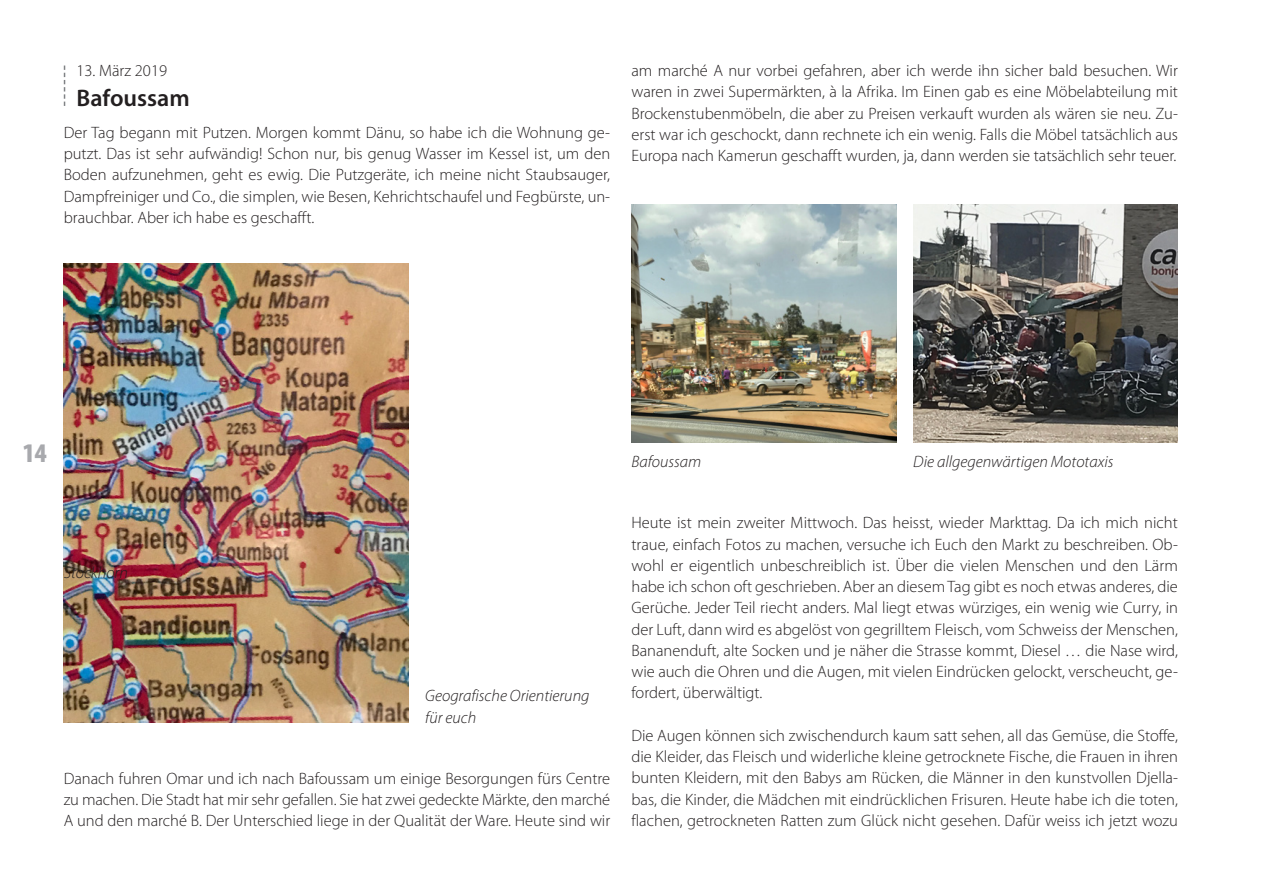
<style>
.page{position:relative;width:1263px;height:893px;background:#fff}
.page>*{position:absolute;margin:0;border:0;box-sizing:border-box;transform-origin:0 0}
.t1{font:900 condensed 27px "Myriad Pro";color:#a8a9ad}
.t2{font:600 24px "Myriad Pro";color:#231f20}
.t3{font:300 16.5px/21.3px "Myriad Pro";color:#231f20;text-align:justify}
.t4{font:italic 300 16.5px/21.3px "Myriad Pro";color:#231f20}
</style>
<div class="page">
<svg style="left:64px;top:66px;width:1px;height:40px"></svg>
<img style="left:64px;top:264px;width:344px;height:459px">
<img style="left:631px;top:204px;width:265px;height:238px">
<img style="left:913px;top:204px;width:265px;height:238px">
<p class="t3" style="left:77px;top:60px;width:92px">13. März 2019</p>
<h2 class="t2" style="left:77px;top:83px;width:115px">Bafoussam</h2>
<p class="t3" style="left:64px;top:122px;width:548px">Der Tag begann mit Putzen. Morgen kommt Dänu, so habe ich die Wohnung ge&shy;putzt. Das ist sehr aufwändig! Schon nur, bis genug Wasser im Kessel ist, um den Boden aufzunehmen, geht es ewig. Die Putzgeräte, ich meine nicht Staubsauger, Dampfreiniger und Co., die simplen, wie Besen, Kehrichtschaufel und Fegbürste, un&shy;brauchbar. Aber ich habe es geschafft.</p>
<p class="t3" style="left:631px;top:60px;width:548px">am marché A nur vorbei gefahren, aber ich werde ihn sicher bald besuchen. Wir waren in zwei Supermärkten, à la Afrika. Im Einen gab es eine Möbelabteilung mit Brockenstubenmöbeln, die aber zu Preisen verkauft wurden als wären sie neu. Zu&shy;erst war ich geschockt, dann rechnete ich ein wenig. Falls die Möbel tatsächlich aus Europa nach Kamerun geschafft wurden, ja, dann werden sie tatsächlich sehr teuer.</p>
<h1 class="t1" style="left:23px;top:438px;width:25px">14</h1>
<p class="t4" style="left:64px;top:562px;width:66px">Stockhorn</p>
<p class="t4" style="left:425px;top:686px;width:166px">Geografische Orientierung für euch</p>
<p class="t3" style="left:64px;top:768px;width:548px">Danach fuhren Omar und ich nach Bafoussam um einige Besorgungen fürs Centre zu machen. Die Stadt hat mir sehr gefallen. Sie hat zwei gedeckte Märkte, den marché A und den marché B. Der Unterschied liege in der Qualität der Ware. Heute sind wir</p>
<p class="t4" style="left:631px;top:452px;width:71px">Bafoussam</p>
<p class="t4" style="left:913px;top:452px;width:202px">Die allgegenwärtigen Mototaxis</p>
<p class="t3" style="left:631px;top:512px;width:548px">Heute ist mein zweiter Mittwoch. Das heisst, wieder Markttag. Da ich mich nicht traue, einfach Fotos zu machen, versuche ich Euch den Markt zu beschreiben. Ob&shy;wohl er eigentlich unbeschreiblich ist. Über die vielen Menschen und den Lärm habe ich schon oft geschrieben. Aber an diesem Tag gibt es noch etwas anderes, die Gerüche. Jeder Teil riecht anders. Mal liegt etwas würziges, ein wenig wie Curry, in der Luft, dann wird es abgelöst von gegrilltem Fleisch, vom Schweiss der Menschen, Bananenduft, alte Socken und je näher die Strasse kommt, Diesel … die Nase wird, wie auch die Ohren und die Augen, mit vielen Eindrücken gelockt, verscheucht, ge&shy;fordert, überwältigt.</p>
<p class="t3" style="left:631px;top:725px;width:548px">Die Augen können sich zwischendurch kaum satt sehen, all das Gemüse, die Stoffe, die Kleider, das Fleisch und widerliche kleine getrocknete Fische, die Frauen in ihren bunten Kleidern, mit den Babys am Rücken, die Männer in den kunstvollen Djella&shy;bas, die Kinder, die Mädchen mit eindrücklichen Frisuren. Heute habe ich die toten, flachen, getrockneten Ratten zum Glück nicht gesehen. Dafür weiss ich jetzt wozu</p>
</div>
